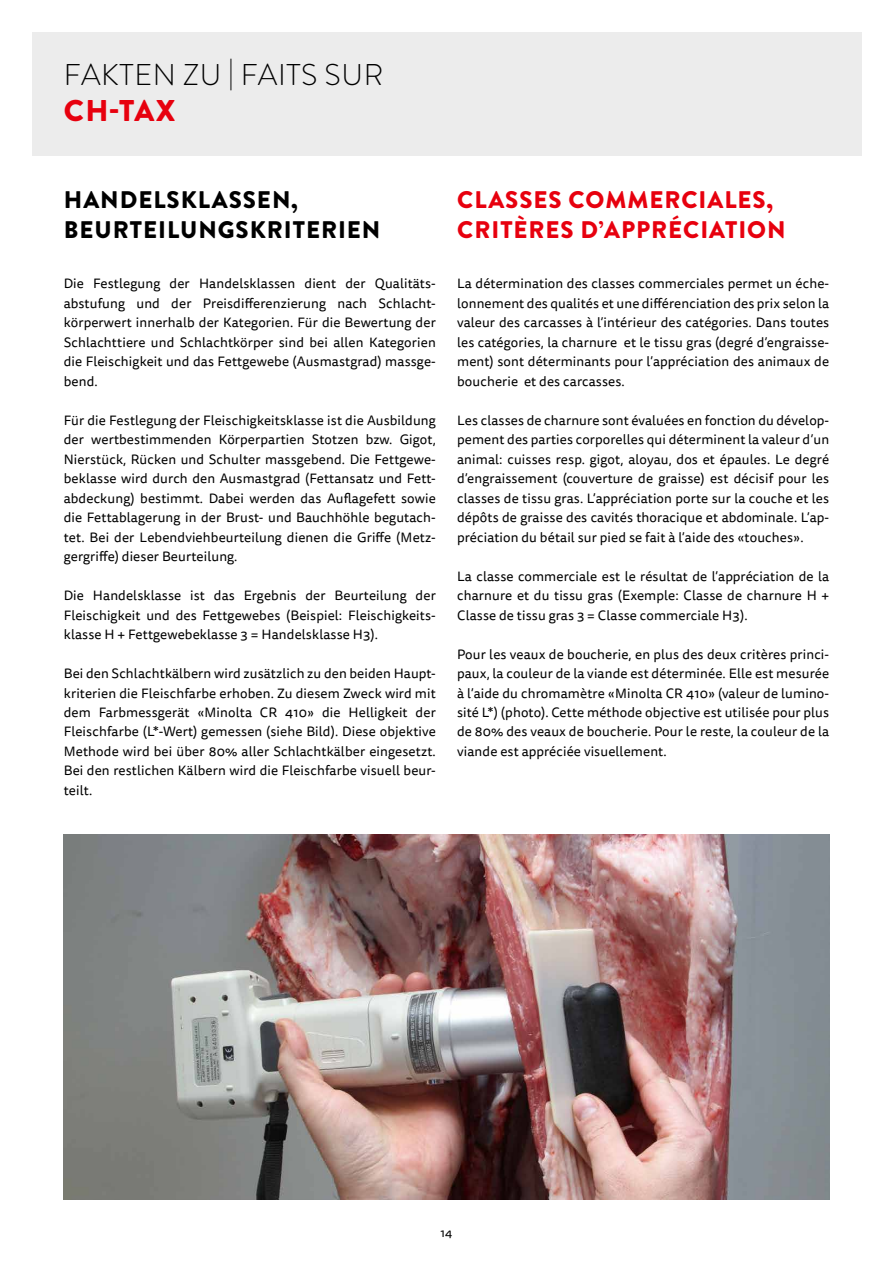
<style>
.page{position:relative;width:893px;height:1263px;background:#fff}
.page>*{position:absolute;margin:0;border:0;box-sizing:border-box;transform-origin:0 0}
.t1{font:300 30px "Brandon Grotesque";letter-spacing:.02em;color:#000}
.t2{font:900 30px "Brandon Grotesque";color:#e7000e}
.t3{font:900 24px/30px "Brandon Grotesque";letter-spacing:.04em;color:#e7000e}
.t4{font:900 24px/30px "Brandon Grotesque";letter-spacing:.04em;color:#000}
.t5{font:13.5px/19.5px "Tisa Sans Pro";letter-spacing:.01em;color:#000;text-align:justify}
.t6{font:12px "Tisa Sans Pro";color:#000}
</style>
<div class="page">
<div style="left:32px;top:32px;width:829px;height:123px;background:#ececec"></div>
<img style="left:64px;top:834px;width:765px;height:365px">
<h1 class="t1" style="left:64px;top:54px;width:321px">FAKTEN ZU | FAITS SUR</h1>
<h1 class="t2" style="left:64px;top:89px;width:113px">CH-TAX</h1>
<h2 class="t4" style="left:64px;top:185px;width:318px">HANDELSKLASSEN,<br>BEURTEILUNGSKRITERIEN</h2>
<p class="t5" style="left:64px;top:274px;width:374px">Die Festlegung der Handelsklassen dient der Qualitäts&shy;abstufung und der Preisdifferenzierung nach Schlacht&shy;körperwert innerhalb der Kategorien. Für die Bewertung der Schlachttiere und Schlachtkörper sind bei allen Kategorien die Fleischigkeit und das Fettgewebe (Ausmastgrad) massge&shy;bend.</p>
<p class="t5" style="left:64px;top:410px;width:374px">Für die Festlegung der Fleischigkeitsklasse ist die Ausbildung der wertbestimmenden Körperpartien Stotzen bzw. Gigot, Nierstück, Rücken und Schulter massgebend. Die Fettgewe&shy;beklasse wird durch den Ausmastgrad (Fettansatz und Fett&shy;abdeckung) bestimmt. Dabei werden das Auflagefett sowie die Fettablagerung in der Brust- und Bauchhöhle begutach&shy;tet. Bei der Lebendviehbeurteilung dienen die Griffe (Metz&shy;gergriffe) dieser Beurteilung.</p>
<p class="t5" style="left:64px;top:586px;width:374px">Die Handelsklasse ist das Ergebnis der Beurteilung der Fleischigkeit und des Fettgewebes (Beispiel: Fleischigkeits&shy;klasse H + Fettgewebeklasse 3 = Handelsklasse H3).</p>
<p class="t5" style="left:64px;top:664px;width:374px">Bei den Schlachtkälbern wird zusätzlich zu den beiden Haupt&shy;kriterien die Fleischfarbe erhoben. Zu diesem Zweck wird mit dem Farbmessgerät «Minolta CR 410» die Helligkeit der Fleischfarbe (L*-Wert) gemessen (siehe Bild). Diese objektive Methode wird bei über 80% aller Schlachtkälber eingesetzt.<br>Bei den restlichen Kälbern wird die Fleischfarbe visuell beur&shy;teilt.</p>
<h2 class="t3" style="left:457px;top:185px;width:330px">CLASSES COMMERCIALES,<br>CRITÈRES D’APPRÉCIATION</h2>
<p class="t5" style="left:457px;top:274px;width:374px">La détermination des classes commerciales permet un éche&shy;lonnement des qualités et une différenciation des prix selon la valeur des carcasses à l’intérieur des catégories. Dans toutes les catégories, la charnure et le tissu gras (degré d’engraisse&shy;ment) sont déterminants pour l’appréciation des animaux de boucherie et des carcasses.</p>
<p class="t5" style="left:457px;top:410px;width:374px">Les classes de charnure sont évaluées en fonction du dévelop&shy;pement des parties corporelles qui déterminent la valeur d’un animal: cuisses resp. gigot, aloyau, dos et épaules. Le degré d’engraissement (couverture de graisse) est décisif pour les classes de tissu gras. L’appréciation porte sur la couche et les dépôts de graisse des cavités thoracique et abdominale. L’ap&shy;préciation du bétail sur pied se fait à l’aide des «touches».</p>
<p class="t5" style="left:457px;top:566px;width:374px">La classe commerciale est le résultat de l’appréciation de la charnure et du tissu gras (Exemple: Classe de charnure H + Classe de tissu gras 3 = Classe commerciale H3).</p>
<p class="t5" style="left:457px;top:644px;width:374px">Pour les veaux de boucherie, en plus des deux critères princi&shy;paux, la couleur de la viande est déterminée. Elle est mesurée à l’aide du chromamètre «Minolta CR 410» (valeur de lumino&shy;sité L*) (photo). Cette méthode objective est utilisée pour plus de 80% des veaux de boucherie. Pour le reste, la couleur de la viande est appréciée visuellement.</p>
<p class="t6" style="left:441px;top:1225px;width:13px">14</p>
</div>
